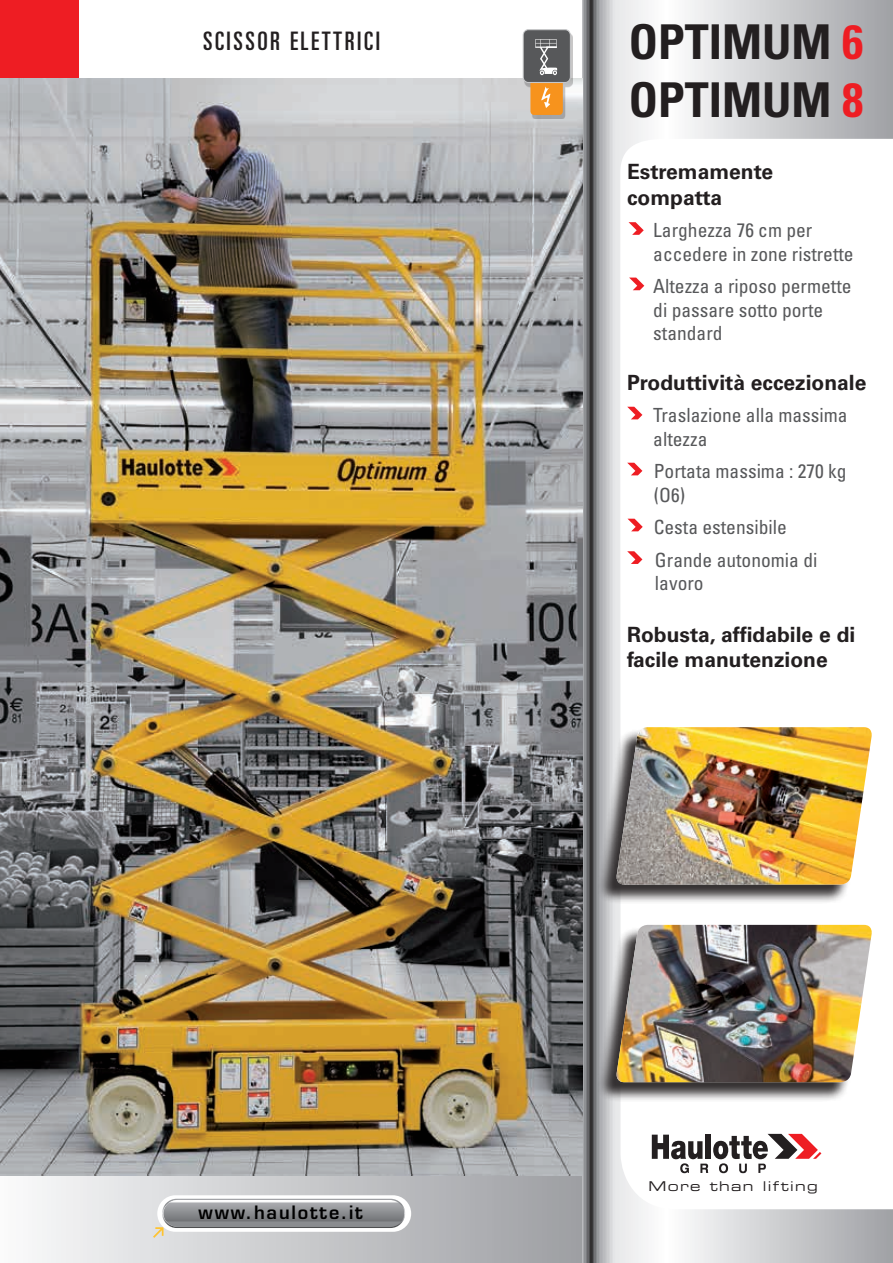
<style>
.page{position:relative;width:893px;height:1263px;background:#fff}
.page>*{position:absolute;margin:0;border:0;box-sizing:border-box;transform-origin:0 0}
.t1{font:700 condensed 48px/57.6px "Univers";color:#231f20}
.t2{font:ultra-condensed 25.5px "Univers";letter-spacing:.1em;color:#231f20}
.t3{font:700 21px/25.2px "Univers";color:#231f20}
.t4{font:condensed 19.5px/23.4px "Univers";color:#57585a}
.t5{font:600 18px "Eurostile";letter-spacing:.1em;color:#000}
.t6{font:13.5px "Eurostile Extended Two";letter-spacing:.1em;color:#231f20}
.s1{color:#ee1d23}
</style>
<div class="page">
<div style="left:0;top:1177px;width:589px;height:86px;background:linear-gradient(to right,#f9fafa,#9c9da1)"></div>
<div style="left:157px;top:1195px;width:254px;height:37px;background:linear-gradient(to right,#fefefe,#fff);border-radius:18px"></div>
<div style="left:162px;top:1199px;width:243px;height:29px;background:#a1a2a6;border-radius:15px"></div>
<svg style="left:153px;top:1200px;width:251px;height:38px"></svg>
<svg style="left:582px;top:0;width:311px;height:1263px"></svg>
<div style="left:0;top:0;width:79px;height:79px;background:#ee1d23"></div>
<img style="left:0;top:79px;width:583px;height:1097px">
<div style="left:597px;top:926px;width:273px;height:176px;background:#231f20;opacity:.91"></div>
<img style="left:617px;top:925px;width:256px;height:157px">
<div style="left:597px;top:729px;width:273px;height:175px;background:#231f20;opacity:.91"></div>
<img style="left:615px;top:727px;width:258px;height:157px">
<div style="left:525px;top:33px;width:48px;height:86px;background:#231f20;opacity:.25"></div>
<div style="left:530px;top:79px;width:33px;height:36px;background:#f7931d;border-radius:4px"></div>
<div style="left:523px;top:30px;width:47px;height:52px;background:#57585a;border-radius:5px"></div>
<div style="left:523px;top:29px;width:48px;height:54px;border:1px solid #c7c8ca;border-radius:5px"></div>
<svg style="left:535px;top:39px;width:22px;height:36px"></svg>
<svg style="left:541px;top:87px;width:10px;height:21px"></svg>
<svg style="left:629px;top:278px;width:15px;height:12px"></svg>
<svg style="left:629px;top:222px;width:15px;height:13px"></svg>
<svg style="left:627px;top:463px;width:15px;height:12px"></svg>
<svg style="left:627px;top:407px;width:15px;height:12px"></svg>
<svg style="left:627px;top:551px;width:15px;height:13px"></svg>
<svg style="left:627px;top:519px;width:16px;height:12px"></svg>
<h2 class="t2" style="left:203px;top:26px;width:178px">SCISSOR ELETTRICI</h2>
<h1 class="t1" style="left:629px;top:13px;width:236px">OPTIMUM <span class="s1">6<br></span>OPTIMUM <span class="s1">8</span></h1>
<p class="t3" style="left:627px;top:160px;width:147px">Estremamente compatta</p>
<p class="t4" style="left:653px;top:218px;width:202px">Larghezza 76 cm per accedere in zone ristrette</p>
<p class="t4" style="left:653px;top:274px;width:200px">Altezza a riposo permette di passare sotto porte standard</p>
<p class="t3" style="left:627px;top:370px;width:241px">Produttività eccezionale</p>
<p class="t4" style="left:653px;top:403px;width:196px">Traslazione alla massima altezza</p>
<p class="t4" style="left:654px;top:459px;width:194px">Portata massima : 270 kg (O6)</p>
<p class="t4" style="left:654px;top:515px;width:135px">Cesta estensibile</p>
<p class="t4" style="left:655px;top:548px;width:164px">Grande autonomia di lavoro</p>
<p class="t3" style="left:627px;top:622px;width:230px">Robusta, affidabile e di facile manutenzione</p>
<p class="t5" style="left:199px;top:1201px;width:166px">www.haulotte.it</p>
<p class="t6" style="left:648px;top:1177px;width:171px">More than lifting</p>
</div>
